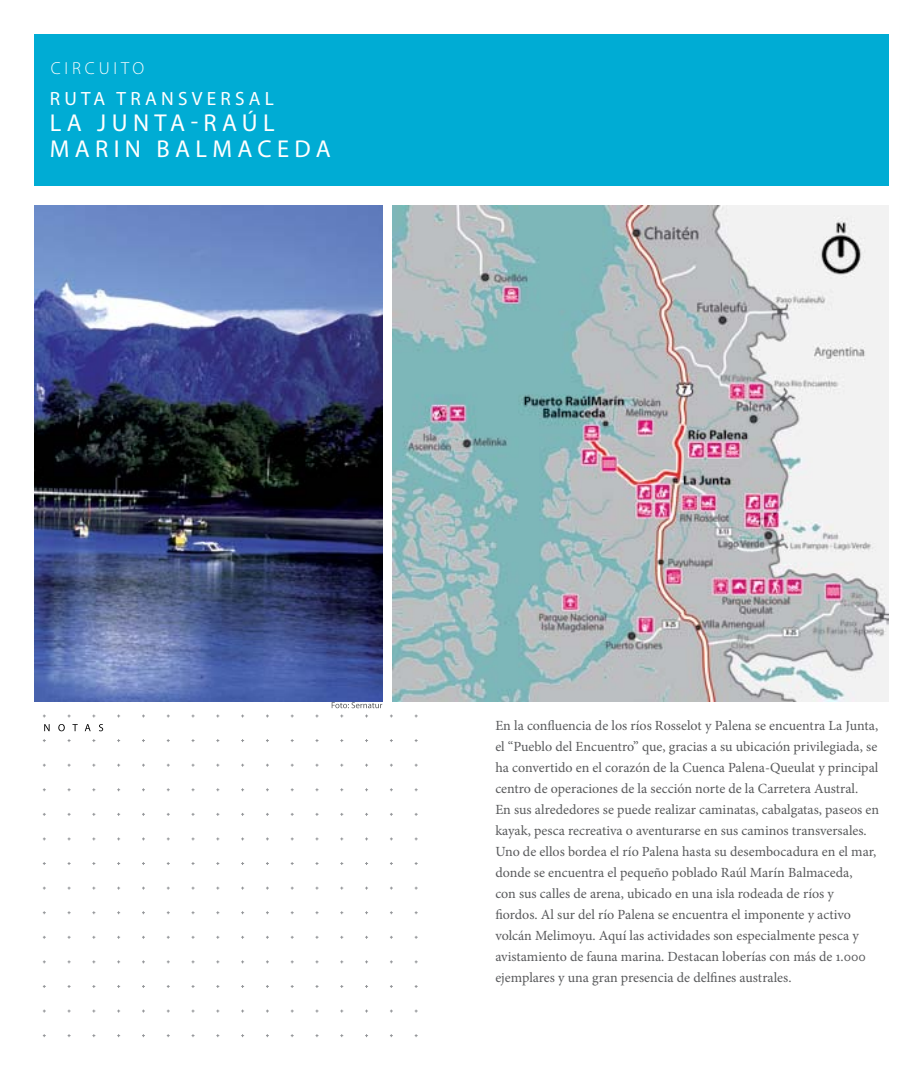
<style>
.page{position:relative;width:923px;height:1071px;background:#fff}
.page>*{position:absolute;margin:0;border:0;box-sizing:border-box;transform-origin:0 0}
.t1{font:24.5px/26.2px "Myriad Pro";letter-spacing:.22em;color:#fff;text-align:center}
.t2{font:19.25px "Myriad Pro";letter-spacing:.22em;color:#fff}
.t3{font:300 17.5px "Myriad Pro";letter-spacing:.22em;color:#fff}
.t4{font:14px/21px "Minion Pro";color:#58595b}
</style>
<div class="page">
<svg style="left:44px;top:724px;width:59px;height:7px"></svg>
<div style="left:35px;top:35px;width:854px;height:151px;background:#00acd4"></div>
<img style="left:35px;top:205px;width:347px;height:496px">
<img style="left:392px;top:205px;width:496px;height:496px">
<svg style="left:332px;top:702px;width:50px;height:6px"></svg>
<p class="t3" style="left:51px;top:57px;width:95px">CIRCU ITO</p>
<h2 class="t2" style="left:50px;top:87px;width:15px">RUTA</h2>
<h2 class="t2" style="left:117px;top:87px;width:15px">TRA</h2>
<h2 class="t2" style="left:161px;top:87px;width:101px">NSVER SAL</h2>
<h1 class="t1" style="left:50px;top:110px;width:16px">LA</h1>
<h1 class="t1" style="left:50px;top:110px;width:281px">JU NTA -RA ÚL<br>MAR IN BAL MACE DA</h1>
<p class="t4" style="left:495px;top:715px;width:385px">En la confluencia de los ríos Rosselot y Palena se encuentra La Junta, el “Pueblo del Encuentro” que, gracias a su ubicación privilegiada, se ha convertido en el corazón de la Cuenca Palena-Queulat y principal centro de operaciones de la sección norte de la Carretera Austral.<br>En sus alrededores se puede realizar caminatas, cabalgatas, paseos en kayak, pesca recreativa o aventurarse en sus caminos transversales.<br>Uno de ellos bordea el río Palena hasta su desembocadura en el mar, donde se encuentra el pequeño poblado Raúl Marín Balmaceda,<br>con sus calles de arena, ubicado en una isla rodeada de ríos y fiordos. Al sur del río Palena se encuentra el imponente y activo volcán Melimoyu. Aquí las actividades son especialmente pesca y avistamiento de fauna marina. Destacan loberías con más de 1.000 ejemplares y una gran presencia de delfines australes.</p>
</div>
